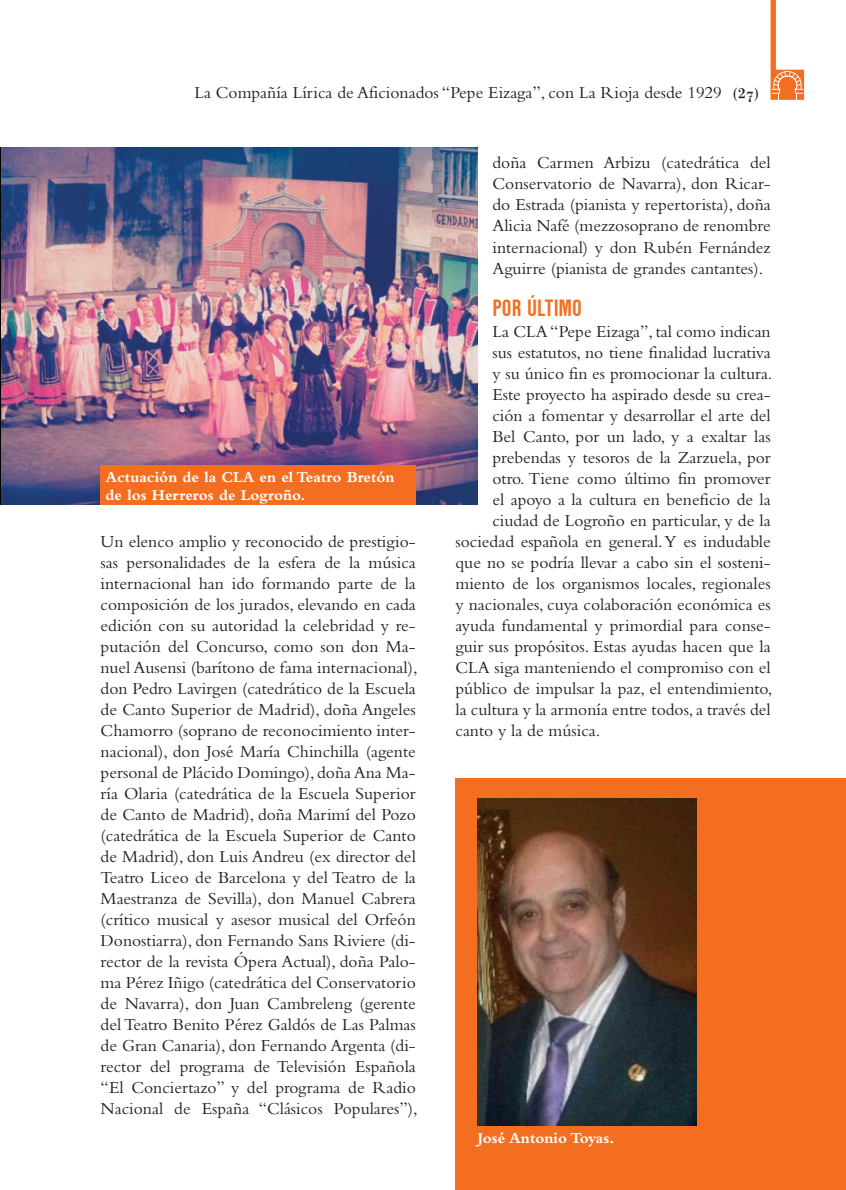
<style>
.page{position:relative;width:846px;height:1190px;background:#fff}
.page>*{position:absolute;margin:0;border:0;box-sizing:border-box;transform-origin:0 0}
.t1{font:700 condensed 24.5px "Nimbus San D";color:#f36e21}
.t2{font:17.5px/21px "Bembo";color:#231f20;text-align:justify}
.t3{font:700 15.75px/17.5px "Bembo";color:#fff}
.s1{font-family:"Katrina";font-size:15.75px}
</style>
<div class="page">
<svg style="left:770px;top:0;width:34px;height:100px"></svg>
<img style="left:0;top:147px;width:477px;height:357px">
<div style="left:455px;top:777px;width:390px;height:412px;background:#f36e21"></div>
<img style="left:477px;top:798px;width:219px;height:326px">
<div style="left:101px;top:465px;width:315px;height:39px;background:#f36e21"></div>
<p class="t2" style="left:194px;top:82px;width:566px">La Compañía Lírica de Aficionados “Pepe Eizaga”, con La Rioja desde 1929 <span class="s1">(27)</span></p>
<p class="t3" style="left:106px;top:468px;width:290px">Actuación de la CLA en el Teatro Bretón de los Herreros de Logroño.</p>
<p class="t2" style="left:101px;top:530px;width:318px">Un elenco amplio y reconocido de prestigio&shy;sas personalidades de la esfera de la música internacional han ido formando parte de la composición de los jurados, elevando en cada edición con su autoridad la celebridad y re&shy;putación del Concurso, como son don Ma&shy;nuel Ausensi (barítono de fama internacional), don Pedro Lavirgen (catedrático de la Escuela de Canto Superior de Madrid), doña Angeles Chamorro (soprano de reconocimiento inter&shy;nacional), don José María Chinchilla (agente personal de Plácido Domingo), doña Ana Ma&shy;ría Olaria (catedrática de la Escuela Superior de Canto de Madrid), doña Marimí del Pozo (catedrática de la Escuela Superior de Canto de Madrid), don Luis Andreu (ex director del Teatro Liceo de Barcelona y del Teatro de la Maestranza de Sevilla), don Manuel Cabrera (crítico musical y asesor musical del Orfeón Donostiarra), don Fernando Sans Riviere (di&shy;rector de la revista Ópera Actual), doña Palo&shy;ma Pérez Iñigo (catedrática del Conservatorio de Navarra), don Juan Cambreleng (gerente del Teatro Benito Pérez Galdós de Las Palmas de Gran Canaria), don Fernando Argenta (di&shy;rector del programa de Televisión Española “El Conciertazo” y del programa de Radio Nacional de España “Clásicos Populares”),</p>
<p class="t2" style="left:492px;top:152px;width:280px">doña Carmen Arbizu (catedrática del Conservatorio de Navarra), don Ricar&shy;do Estrada (pianista y repertorista), doña Alicia Nafé (mezzosoprano de renombre internacional) y don Rubén Fernández Aguirre (pianista de grandes cantantes).</p>
<h1 class="t1" style="left:492px;top:294px;width:91px">POR ÚLTIMO</h1>
<p class="t2" style="left:492px;top:320px;width:280px">La CLA “Pepe Eizaga”, tal como indican</p>
<p class="t2" style="left:492px;top:341px;width:280px">sus estatutos, no tiene finalidad lucrativa</p>
<p class="t2" style="left:492px;top:362px;width:281px">y su único fin es promocionar la cultura.</p>
<p class="t2" style="left:492px;top:383px;width:280px">Este proyecto ha aspirado desde su crea-</p>
<p class="t2" style="left:492px;top:404px;width:280px">ción a fomentar y desarrollar el arte del</p>
<p class="t2" style="left:492px;top:425px;width:280px">Bel Canto, por un lado, y a exaltar las</p>
<p class="t2" style="left:492px;top:446px;width:280px">prebendas y tesoros de la Zarzuela, por</p>
<p class="t2" style="left:492px;top:467px;width:280px">otro. Tiene como último fin promover</p>
<p class="t2" style="left:492px;top:488px;width:280px">el apoyo a la cultura en beneficio de la</p>
<p class="t2" style="left:492px;top:509px;width:280px">ciudad de Logroño en particular, y de la</p>
<p class="t2" style="left:455px;top:530px;width:317px">sociedad española en general. Y es indudable</p>
<p class="t2" style="left:455px;top:551px;width:317px">que no se podría llevar a cabo sin el sosteni-</p>
<p class="t2" style="left:455px;top:572px;width:316px">miento de los organismos locales, regionales</p>
<p class="t2" style="left:455px;top:593px;width:316px">y nacionales, cuya colaboración económica es</p>
<p class="t2" style="left:455px;top:614px;width:316px">ayuda fundamental y primordial para conse-</p>
<p class="t2" style="left:455px;top:635px;width:317px">guir sus propósitos. Estas ayudas hacen que la</p>
<p class="t2" style="left:455px;top:656px;width:316px">CLA siga manteniendo el compromiso con el</p>
<p class="t2" style="left:455px;top:677px;width:318px">público de impulsar la paz, el entendimiento,</p>
<p class="t2" style="left:455px;top:698px;width:317px">la cultura y la armonía entre todos, a través del</p>
<p class="t2" style="left:455px;top:719px;width:146px">canto y la de música.</p>
<p class="t3" style="left:478px;top:1129px;width:138px">José Antonio Toyas.</p>
</div>
